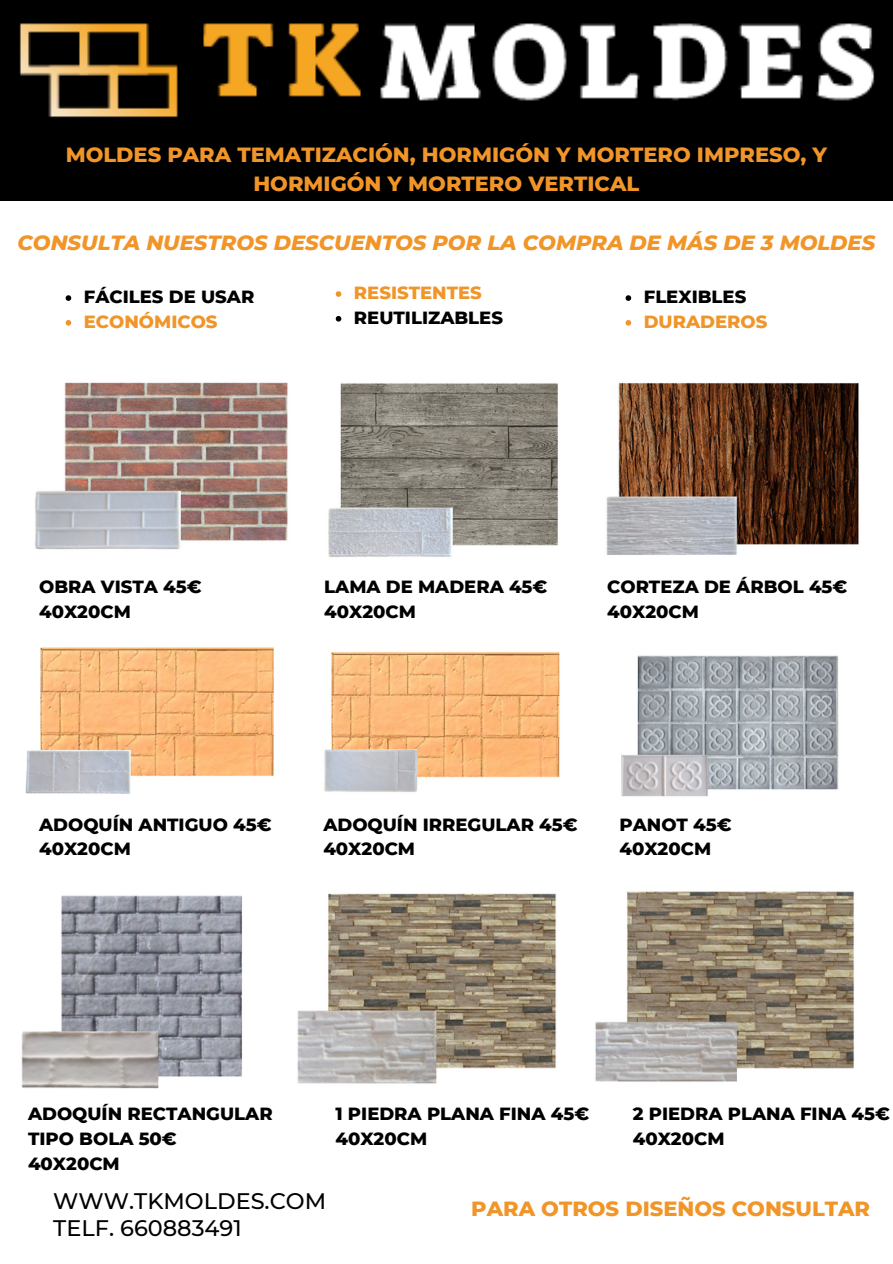
<style>
.page{position:relative;width:893px;height:1264px;background:#fff}
.page>*{position:absolute;margin:0;border:0;box-sizing:border-box;transform-origin:0 0}
.t1{font:500 22.5px "Montserrat";color:#000}
.t2{font:800 21px/29.2px "Montserrat";color:#f19528;text-align:center}
.t3{font:italic 800 21px "Montserrat";color:#f19528}
.t4{font:800 18px/24.8px "Montserrat";color:#000}
.t5{font:800 18px "Montserrat";color:#f19528}
</style>
<div class="page">
<img style="left:0;top:0;width:892px;height:128px">
<div style="left:0;top:128px;width:892px;height:83px;background:#000"></div>
<img style="left:35px;top:382px;width:253px;height:168px">
<img style="left:328px;top:383px;width:230px;height:174px">
<img style="left:606px;top:383px;width:253px;height:172px">
<img style="left:25px;top:647px;width:249px;height:147px">
<img style="left:324px;top:652px;width:236px;height:140px">
<img style="left:621px;top:655px;width:218px;height:142px">
<img style="left:21px;top:895px;width:221px;height:194px">
<img style="left:297px;top:893px;width:260px;height:191px">
<svg style="left:336px;top:291px;width:5px;height:6px"></svg>
<svg style="left:336px;top:316px;width:5px;height:5px"></svg>
<div style="left:0;top:201px;width:892px;height:83px;background:#fff"></div>
<img style="left:595px;top:891px;width:259px;height:191px">
<svg style="left:66px;top:295px;width:5px;height:6px"></svg>
<svg style="left:66px;top:320px;width:5px;height:5px"></svg>
<svg style="left:625px;top:295px;width:6px;height:6px"></svg>
<svg style="left:625px;top:320px;width:6px;height:5px"></svg>
<p class="t2" style="left:66px;top:140px;width:762px">MOLDES PARA TEMATIZACIÓN, HORMIGÓN Y MORTERO IMPRESO, Y<br>HORMIGÓN Y MORTERO VERTICAL</p>
<p class="t3" style="left:17px;top:229px;width:859px">CONSULTA NUESTROS DESCUENTOS POR LA COMPRA DE MÁS DE 3 MOLDES</p>
<p class="t4" style="left:84px;top:284px;width:172px">FÁCILES DE USAR</p>
<p class="t5" style="left:84px;top:310px;width:135px">ECONÓMICOS</p>
<p class="t5" style="left:354px;top:282px;width:129px">RESISTENTES</p>
<p class="t4" style="left:354px;top:305px;width:150px">REUTILIZABLES</p>
<p class="t4" style="left:643px;top:284px;width:104px">FLEXIBLES</p>
<p class="t5" style="left:643px;top:310px;width:125px">DURADEROS</p>
<p class="t4" style="left:39px;top:574px;width:164px">OBRA VISTA 45€<br>40X20CM</p>
<p class="t4" style="left:324px;top:574px;width:225px">LAMA DE MADERA 45€<br>40X20CM</p>
<p class="t4" style="left:607px;top:574px;width:242px">CORTEZA DE ÁRBOL 45€</p>
<p class="t4" style="left:607px;top:599px;width:93px">40X20CM</p>
<p class="t4" style="left:39px;top:811px;width:234px">ADOQUÍN ANTIGUO 45€</p>
<p class="t4" style="left:39px;top:836px;width:93px">40X20CM</p>
<p class="t4" style="left:323px;top:811px;width:256px">ADOQUÍN IRREGULAR 45€</p>
<p class="t4" style="left:323px;top:836px;width:93px">40X20CM</p>
<p class="t4" style="left:619px;top:811px;width:114px">PANOT 45€</p>
<p class="t4" style="left:619px;top:836px;width:93px">40X20CM</p>
<p class="t4" style="left:28px;top:1101px;width:246px">ADOQUÍN RECTANGULAR<br>TIPO BOLA 50€</p>
<p class="t4" style="left:28px;top:1150px;width:93px">40X20CM</p>
<p class="t4" style="left:335px;top:1101px;width:255px">1 PIEDRA PLANA FINA 45€</p>
<p class="t4" style="left:335px;top:1126px;width:93px">40X20CM</p>
<p class="t4" style="left:632px;top:1101px;width:259px">2 PIEDRA PLANA FINA 45€</p>
<p class="t4" style="left:632px;top:1126px;width:93px">40X20CM</p>
<p class="t1" style="left:53px;top:1186px;width:274px">WWW.TKMOLDES.COM</p>
<p class="t1" style="left:53px;top:1214px;width:190px">TELF. 660883491</p>
<p class="t2" style="left:471px;top:1193px;width:400px">PARA OTROS DISEÑOS CONSULTAR</p>
</div>
